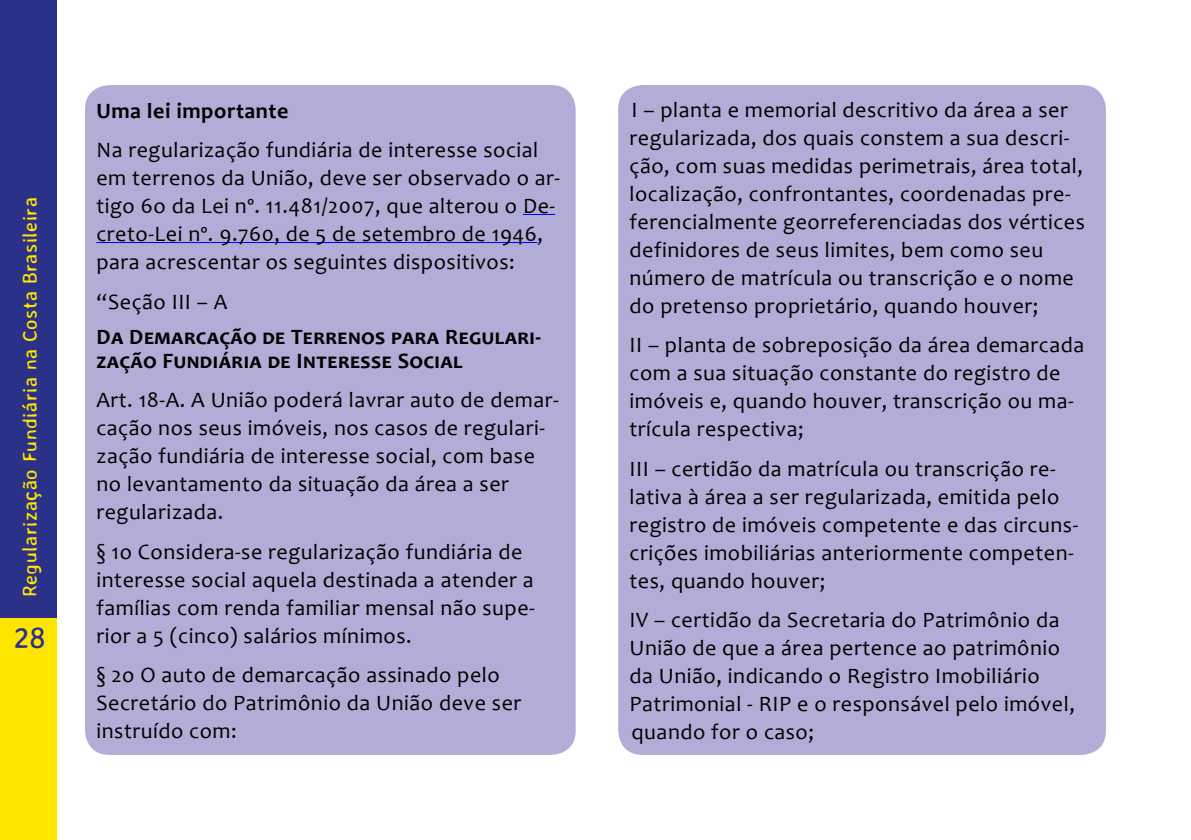
<style>
.page{position:relative;width:1191px;height:840px;background:#fff}
.page>*{position:absolute;margin:0;border:0;box-sizing:border-box;transform-origin:0 0}
.t1{font:30px "Averia Sans Libre";color:#2b3089}
.t2{font:22px/28px "Candara";letter-spacing:.025em;color:#000}
.t3{font:700 22px/24px "Candara";letter-spacing:.09em;color:#000}
.t4{font:700 22px "Candara";letter-spacing:.025em;color:#000}
.t5{font:20px "Averia Sans Libre";letter-spacing:.025em;color:#ffe600}
</style>
<div class="page">
<div style="left:0;top:0;width:57px;height:799px;background:#2b3089"></div>
<div style="left:0;top:618px;width:57px;height:221px;background:#ffe600"></div>
<div style="left:85px;top:85px;width:490px;height:669px;background:#b1add6;border-radius:24px"></div>
<hr style="left:523px;top:214px;width:32px;height:1px;background:#00f">
<hr style="left:96px;top:242px;width:441px;height:1px;background:#00f">
<div style="left:618px;top:85px;width:488px;height:669px;background:#b1add6;border-radius:24px"></div>
<p class="t5" style="left:18px;top:597px;width:401px;rotate:-90deg">Regularização Fundiária na Costa Brasileira</p>
<h1 class="t1" style="left:13px;top:619px;width:34px">28</h1>
<p class="t4" style="left:96px;top:97px;width:193px">Uma lei importante</p>
<p class="t2" style="left:96px;top:135px;width:465px">Na regularização fundiária de interesse social em terrenos da União, deve ser observado o ar&shy;tigo 6o da Lei nº. 11.481/2007, que alterou o De&shy;creto-Lei nº. 9.760, de 5 de setembro de 1946, para acrescentar os seguintes dispositivos:</p>
<p class="t2" style="left:96px;top:287px;width:132px">“Seção III – A</p>
<p class="t3" style="left:96px;top:324px;width:446px">Da Demarcação de Terrenos para Regulari&shy;zação Fundiária de Interesse Social</p>
<p class="t2" style="left:96px;top:386px;width:464px">Art. 18-A. A União poderá lavrar auto de demar&shy;cação nos seus imóveis, nos casos de regulari&shy;zação fundiária de interesse social, com base no levantamento da situação da área a ser regularizada.</p>
<p class="t2" style="left:96px;top:537px;width:440px">§ 1o Considera-se regularização fundiária de interesse social aquela destinada a atender a famílias com renda familiar mensal não supe&shy;rior a 5 (cinco) salários mínimos.</p>
<p class="t2" style="left:96px;top:660px;width:426px">§ 2o O auto de demarcação assinado pelo<br>Secretário do Patrimônio da União deve ser instruído com:</p>
<p class="t2" style="left:629px;top:95px;width:457px">I – planta e memorial descritivo da área a ser regularizada, dos quais constem a sua descri&shy;ção, com suas medidas perimetrais, área total, localização, confrontantes, coordenadas pre&shy;ferencialmente georreferenciadas dos vértices definidores de seus limites, bem como seu número de matrícula ou transcrição e o nome do pretenso proprietário, quando houver;</p>
<p class="t2" style="left:629px;top:331px;width:456px">II – planta de sobreposição da área demarcada com a sua situação constante do registro de imóveis e, quando houver, transcrição ou ma&shy;trícula respectiva;</p>
<p class="t2" style="left:629px;top:454px;width:450px">III – certidão da matrícula ou transcrição re&shy;lativa à área a ser regularizada, emitida pelo registro de imóveis competente e das circuns&shy;crições imobiliárias anteriormente competen&shy;tes, quando houver;</p>
<p class="t2" style="left:629px;top:605px;width:447px">IV – certidão da Secretaria do Patrimônio da União de que a área pertence ao patrimônio da União, indicando o Registro Imobiliário Patrimonial - RIP e o responsável pelo imóvel, quando for o caso;</p>
</div>
